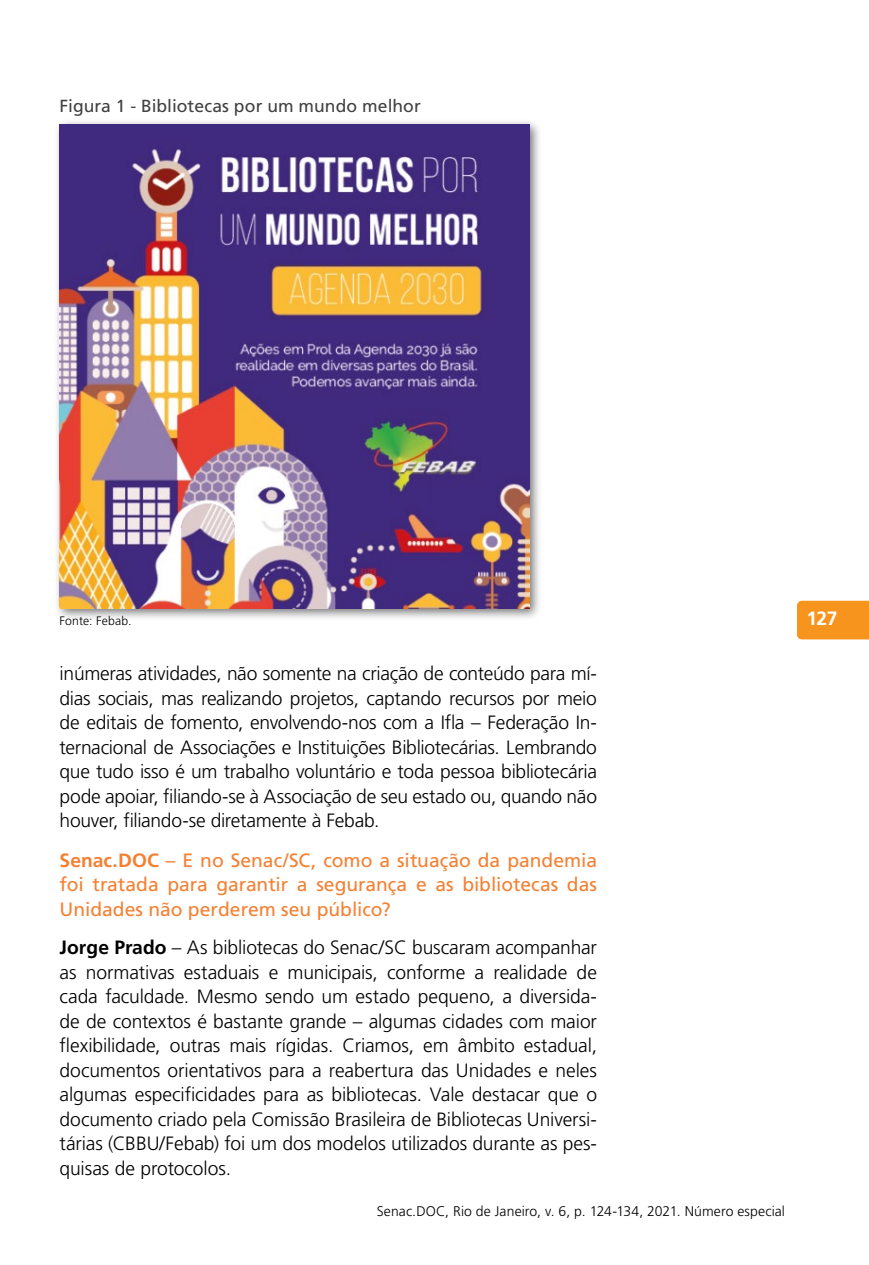
<style>
.page{position:relative;width:869px;height:1265px;background:#fff}
.page>*{position:absolute;margin:0;border:0;box-sizing:border-box;transform-origin:0 0}
.t1{font:300 19.25px/24.5px "Frutiger";letter-spacing:-.01em;color:#000;text-align:justify}
.t2{font:19.25px/24.5px "Frutiger";color:#f58032;text-align:justify}
.t3{font:700 19.25px "Frutiger";color:#fff}
.t4{font:17.5px "Frutiger";letter-spacing:.005em;color:#414042}
.t5{font:300 14px "Frutiger";letter-spacing:.01em;color:#000}
.t6{font:300 12.25px "Frutiger";letter-spacing:.015em;color:#000}
.s1{font-weight:700}
</style>
<div class="page">
<div style="left:53px;top:118px;width:489px;height:503px;background:#000;opacity:.55"></div>
<img style="left:60px;top:124px;width:469px;height:484px">
<div style="left:797px;top:601px;width:71px;height:38px;background:#f7941e"></div>
<p class="t4" style="left:60px;top:96px;width:362px">Figura 1 - Bibliotecas por um mundo melhor</p>
<p class="t6" style="left:60px;top:614px;width:73px">Fonte: Febab.</p>
<p class="t1" style="left:60px;top:661px;width:538px">inúmeras atividades, não somente na criação de conteúdo para mí&shy;dias sociais, mas realizando projetos, captando recursos por meio de editais de fomento, envolvendo-nos com a Ifla – Federação In&shy;ternacional de Associações e Instituições Bibliotecárias. Lembrando que tudo isso é um trabalho voluntário e toda pessoa bibliotecária pode apoiar, filiando-se à Associação de seu estado ou, quando não houver, filiando-se diretamente à Febab.</p>
<p class="t2" style="left:60px;top:848px;width:538px"><span class="s1">Senac.DOC</span> – E no Senac/SC, como a situação da pandemia foi tratada para garantir a segurança e as bibliotecas das Unidades não perderem seu público?</p>
<p class="t1" style="left:60px;top:935px;width:538px"><span class="s1">Jorge Prado</span> – As bibliotecas do Senac/SC buscaram acompanhar as normativas estaduais e municipais, conforme a realidade de cada faculdade. Mesmo sendo um estado pequeno, a diversida&shy;de de contextos é bastante grande – algumas cidades com maior flexibilidade, outras mais rígidas. Criamos, em âmbito estadual, documentos orientativos para a reabertura das Unidades e neles algumas especificidades para as bibliotecas. Vale destacar que o documento criado pela Comissão Brasileira de Bibliotecas Universi&shy;tárias (CBBU/Febab) foi um dos modelos utilizados durante as pes&shy;quisas de protocolos.</p>
<p class="t5" style="left:376px;top:1203px;width:409px">Senac.DOC, Rio de Janeiro, v. 6, p. 124-134, 2021. Número especial</p>
<p class="t3" style="left:806px;top:607px;width:33px">127</p>
</div>
